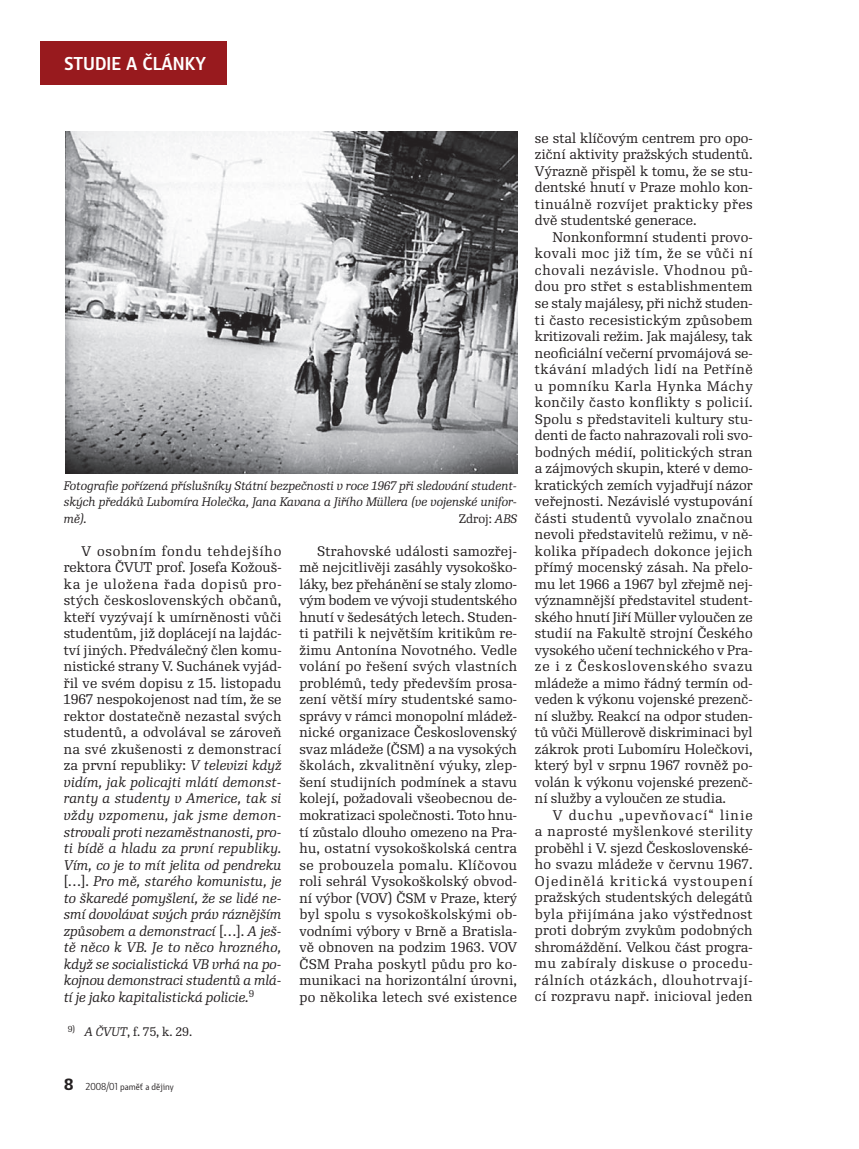
<style>
.page{position:relative;width:859px;height:1149px;background:#fff}
.page>*{position:absolute;margin:0;border:0;box-sizing:border-box;transform-origin:0 0}
.t1{font:700 18px "Botanika Lite CE";color:#fff}
.t2{font:13.5px/16.5px "Re Public Book CE";letter-spacing:.02em;color:#231f20;text-align:justify}
.t3{font:italic 13.5px/16.5px "Re Public Book CE";color:#231f20;text-align:justify}
.t4{font:italic 12px/16.5px "Re Public Book CE";color:#231f20;text-align:justify}
.t5{font:12px "Re Public Book CE";color:#231f20}
.t6{font:9.75px "Botanika Lite CE";color:#231f20}
.s1{font-style:italic}
.s2{font-style:normal}
.s3{font-family:"Botanika Demi CE";font-weight:700;font-size:15.75px}
</style>
<div class="page">
<div style="left:41px;top:40px;width:186px;height:44px;background:#981a1e"></div>
<img style="left:65px;top:132px;width:452px;height:341px">
<h1 class="t1" style="left:64px;top:57px;width:144px">STUDIE A ČLÁNKY</h1>
<p class="t4" style="left:64px;top:478px;width:455px">Fotografie pořízená příslušníky Státní bezpečnosti v roce 1967 při sledování student&shy;ských předáků Lubomíra Holečka, Jana Kavana a Jiřího Müllera (ve vojenské unifor&shy;mě).</p>
<p class="t5" style="left:459px;top:513px;width:60px">Zdroj: <span class="s1">ABS</span></p>
<p class="t3" style="left:64px;top:543px;width:219px;text-indent:18px"><span class="s2">V osobním fondu tehdejšího rektora ČVUT prof. Josefa Kožouš&shy;ka je uložena řada dopisů pro&shy;stých československých občanů, kteří vyzývají k umírněnosti vůči studentům, již doplácejí na lajdác&shy;tví jiných. Předválečný člen komu&shy;nistické strany V. Suchánek vyjád&shy;řil ve svém dopisu z 15. listopadu 1967 nespokojenost nad tím, že se rektor dostatečně nezastal svých studentů, a odvolával se zároveň na své zkušenosti z demonstrací za první republiky:</span> V televizi když vidím, jak policajti mlátí demonst&shy;ranty a studenty v Americe, tak si vždy vzpomenu, jak jsme demon&shy;strovali proti nezaměstnanosti, pro&shy;ti bídě a hladu za první republiky.<br>Vím, co je to mít jelita od pendreku <span class="s2">[…].</span> Pro mě, starého komunistu, je to škaredé pomyšlení, že se lidé ne&shy;smí dovolávat svých práv ráznějším způsobem a demonstrací <span class="s2">[…].</span> A ješ&shy;tě něco k VB. Je to něco hrozného, když se socialistická VB vrhá na po&shy;kojnou demonstraci studentů a mlá&shy;tí je jako kapitalistická policie.<sup>9</sup></p>
<p class="t2" style="left:299px;top:543px;width:219px;text-indent:18px">Strahovské události samozřej&shy;mě nejcitlivěji zasáhly vysokoško&shy;láky, bez přehánění se staly zlomo&shy;vým bodem ve vývoji studentského hnutí v šedesátých letech. Studen&shy;ti patřili k největším kritikům re&shy;žimu Antonína Novotného. Vedle volání po řešení svých vlastních problémů, tedy především prosa&shy;zení větší míry studentské samo&shy;správy v rámci monopolní mládež&shy;nické organizace Československý svaz mládeže (ČSM) a na vysokých školách, zkvalitnění výuky, zlep&shy;šení studijních podmínek a stavu kolejí, požadovali všeobecnou de&shy;mokratizaci společnosti. Toto hnu&shy;tí zůstalo dlouho omezeno na Pra&shy;hu, ostatní vysokoškolská centra se probouzela pomalu. Klíčovou roli sehrál Vysokoškolský obvod&shy;ní výbor (VOV) ČSM v Praze, který byl spolu s vysokoškolskými ob&shy;vodními výbory v Brně a Bratisla&shy;vě obnoven na podzim 1963. VOV ČSM Praha poskytl půdu pro ko&shy;munikaci na horizontální úrovni, po několika letech své existence</p>
<p class="t5" style="left:68px;top:1026px;width:126px"><sup>9)</sup> <span class="s1">A ČVUT</span>, f. 75, k. 29.</p>
<p class="t6" style="left:64px;top:1082px;width:112px"><span class="s3">8</span> 2008/01 paměť a dějiny</p>
<p class="t2" style="left:535px;top:131px;width:219px">se stal klíčovým centrem pro opo&shy;ziční aktivity pražských studentů.<br>Výrazně přispěl k tomu, že se stu&shy;dentské hnutí v Praze mohlo kon&shy;tinuálně rozvíjet prakticky přes dvě studentské generace.</p>
<p class="t2" style="left:535px;top:230px;width:219px;text-indent:18px">Nonkonformní studenti provo&shy;kovali moc již tím, že se vůči ní chovali nezávisle. Vhodnou pů&shy;dou pro střet s establishmentem se staly majálesy, při nichž studen&shy;ti často recesistickým způsobem kritizovali režim. Jak majálesy, tak neoficiální večerní prvomájová se&shy;tkávání mladých lidí na Petříně u pomníku Karla Hynka Máchy končily často konflikty s policií.<br>Spolu s představiteli kultury stu&shy;denti de facto nahrazovali roli svo&shy;bodných médií, politických stran a zájmových skupin, které v demo&shy;kratických zemích vyjadřují názor veřejnosti. Nezávislé vystupování části studentů vyvolalo značnou nevoli představitelů režimu, v ně&shy;kolika případech dokonce jejich přímý mocenský zásah. Na přelo&shy;mu let 1966 a 1967 byl zřejmě nej&shy;významnější představitel student&shy;ského hnutí Jiří Müller vyloučen ze studií na Fakultě strojní Českého vysokého učení technického v Pra&shy;ze i z Československého svazu mládeže a mimo řádný termín od&shy;veden k výkonu vojenské prezenč&shy;ní služby. Reakcí na odpor studen&shy;tů vůči Müllerově diskriminaci byl zákrok proti Lubomíru Holečkovi, který byl v srpnu 1967 rovněž po&shy;volán k výkonu vojenské prezenč&shy;ní služby a vyloučen ze studia.</p>
<p class="t2" style="left:535px;top:807px;width:219px;text-indent:18px">V duchu „upevňovací“ linie a naprosté myšlenkové sterility proběhl i V. sjezd Československé&shy;ho svazu mládeže v červnu 1967.<br>Ojedinělá kritická vystoupení pražských studentských delegátů byla přijímána jako výstřednost proti dobrým zvykům podobných shromáždění. Velkou část progra&shy;mu zabíraly diskuse o procedu&shy;rálních otázkách, dlouhotrvají&shy;cí rozpravu např. inicioval jeden</p>
</div>
